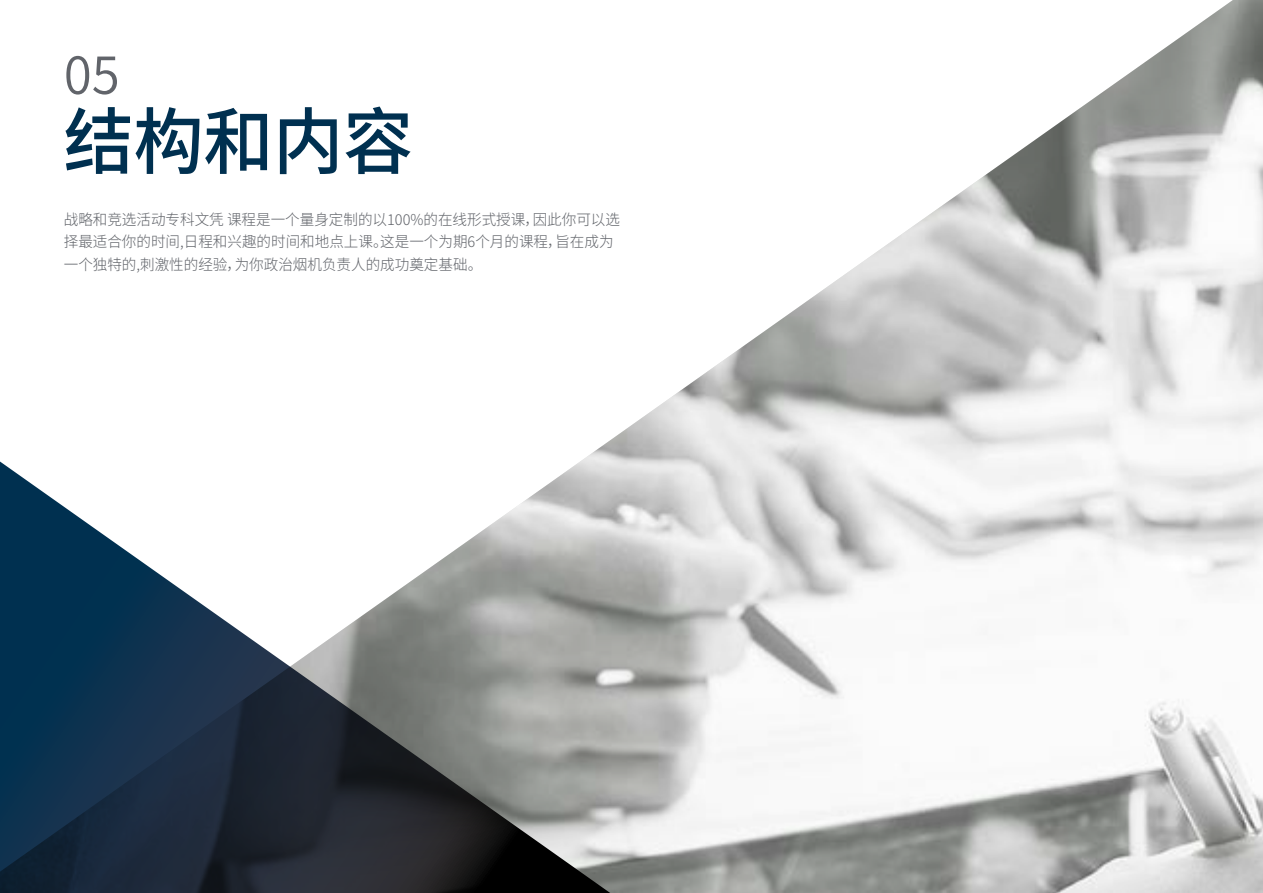
<style>
.page{position:relative;width:1263px;height:893px;background:#fff}
.page>*{position:absolute;margin:0;border:0;box-sizing:border-box;transform-origin:0 0}
.t1{font:500 72px "Source Han Sans CN";color:#003050}
.t2{font:52.5px "Source Han Sans CN";color:#61646a}
.t3{font:300 15px/22.5px "Source Han Sans CN";color:#61646a}
</style>
<div class="page">
<img style="left:602px;top:0;width:661px;height:893px">
<svg style="left:0;top:446px;width:640px;height:447px"></svg>
<h2 class="t2" style="left:64px;top:45px;width:57px">05</h2>
<h1 class="t1" style="left:64px;top:101px;width:351px">结构和内容</h1>
<p class="t3" style="left:64px;top:208px;width:558px">战略和竞选活动专科文凭 课程是一个量身定制的以100%的在线形式授课，因此你可以选择最适合你的时间,日程和兴趣的时间和地点上课。这是一个为期6个月的课程，旨在成为一个独特的,刺激性的经验，为你政治烟机负责人的成功奠定基础。</p>
</div>
